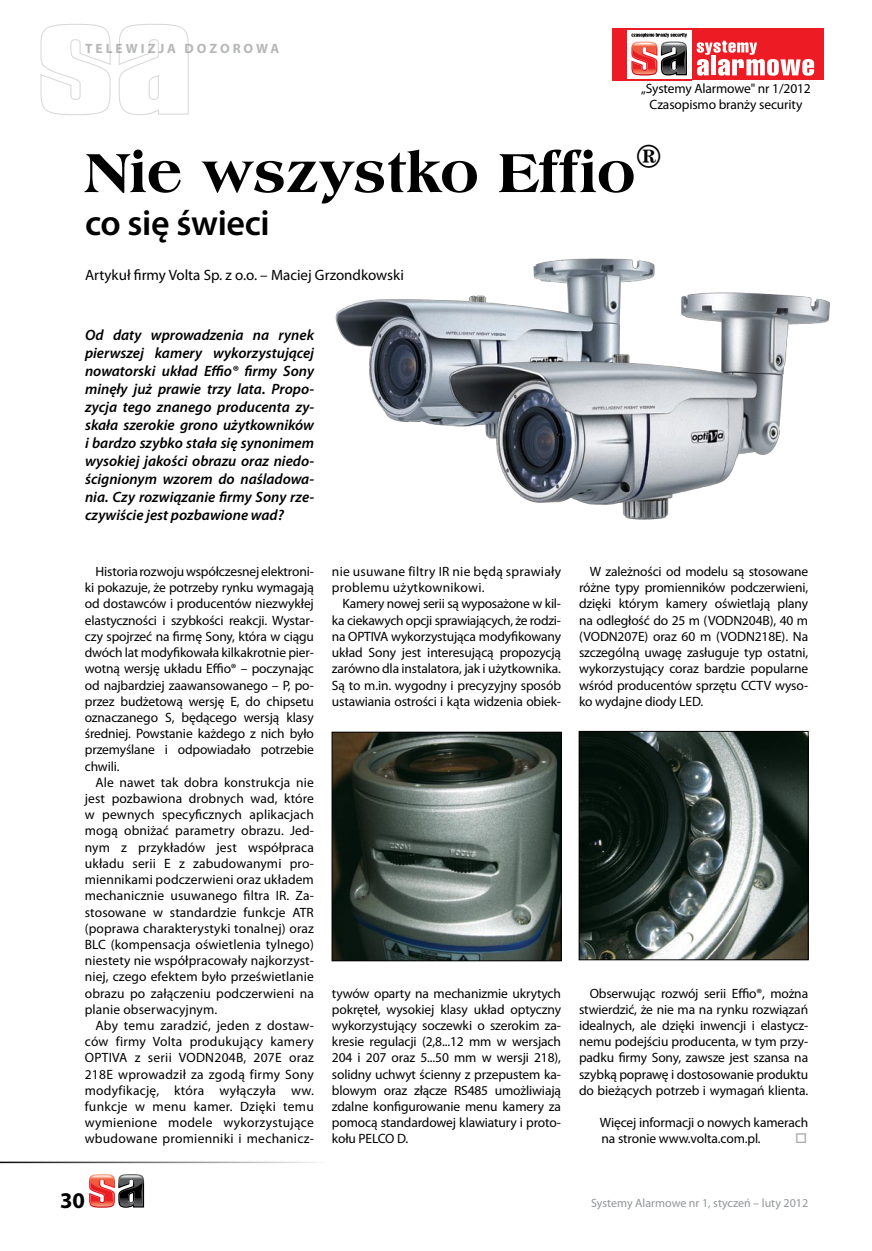
<style>
.page{position:relative;width:872px;height:1251px;background:#fff}
.page>*{position:absolute;margin:0;border:0;box-sizing:border-box;transform-origin:0 0}
.t1{font:54px "Americana X Bd PL";color:#000}
.t2{font:600 36px "Myriad Pro";letter-spacing:-.01em;color:#000}
.t3{font:30px "Americana X Bd PL";color:#000}
.t4{font:700 22.5px "Myriad Pro";color:#000}
.t5{font:italic 600 15px/18px "Myriad Pro";color:#000;text-align:justify}
.t6{font:15px "Myriad Pro";color:#000}
.t7{font:13.5px/16.2px "Myriad Pro";letter-spacing:-.01em;color:#000;text-align:justify}
.t8{font:13.5px/16.2px "Myriad Pro";letter-spacing:.02em;color:#000}
.t9{font:700 13.5px "Myriad Pro";letter-spacing:.22em;color:#6d6f71}
.t10{font:12px "Myriad Pro";color:#939598}
</style>
<div class="page">
<svg style="left:89px;top:1174px;width:55px;height:33px"></svg>
<svg style="left:40px;top:24px;width:149px;height:91px"></svg>
<hr style="left:0;top:1161px;width:331px;height:1px;background:#000">
<img style="left:335px;top:258px;width:320px;height:168px">
<img style="left:445px;top:284px;width:385px;height:236px">
<img style="left:334px;top:733px;width:225px;height:225px">
<div style="left:332px;top:731px;width:229px;height:229px;border:1px solid #000"></div>
<img style="left:581px;top:733px;width:225px;height:224px">
<div style="left:579px;top:731px;width:229px;height:228px;border:1px solid #000"></div>
<div style="left:691px;top:28px;width:132px;height:52px;background:#ed1c24"></div>
<div style="left:612px;top:28px;width:14px;height:52px;background:#ed1c24"></div>
<svg style="left:696px;top:41px;width:118px;height:35px"></svg>
<svg style="left:631px;top:33px;width:56px;height:42px"></svg>
<hr style="left:612px;top:28px;width:80px;height:1px;background:#ed1c24">
<hr style="left:612px;top:79px;width:80px;height:1px;background:#ed1c24">
<p class="t9" style="left:85px;top:40px;width:195px">TELEWIZJA DOZOROWA</p>
<p class="t7" style="left:641px;top:80px;width:171px;text-align:center">„Systemy Alarmowe" nr 1/2012<br>Czasopismo branży security</p>
<h1 class="t1" style="left:85px;top:138px;width:552px">Nie wszystko Effio</h1>
<h3 class="t3" style="left:635px;top:137px;width:28px">®</h3>
<h2 class="t2" style="left:85px;top:200px;width:186px">co się świeci</h2>
<p class="t6" style="left:85px;top:266px;width:320px">Artykuł firmy Volta Sp. z o.o. – Maciej Grzondkowski</p>
<p class="t5" style="left:85px;top:325px;width:230px">Od daty wprowadzenia na rynek pierwszej kamery wykorzystującej nowatorski układ Effio® firmy Sony minęły już prawie trzy lata. Propo&shy;zycja tego znanego producenta zy&shy;skała szerokie grono użytkowników i bardzo szybko stała się synonimem wysokiej jakości obrazu oraz niedo&shy;ścignionym wzorem do naśladowa&shy;nia. Czy rozwiązanie firmy Sony rze&shy;czywiście jest pozbawione wad?</p>
<p class="t7" style="left:85px;top:563px;width:231px;text-indent:11px">Historia rozwoju współczesnej elektroni&shy;ki pokazuje, że potrzeby rynku wymagają od dostawców i producentów niezwykłej elastyczności i szybkości reakcji. Wystar&shy;czy spojrzeć na firmę Sony, która w ciągu dwóch lat modyfikowała kilkakrotnie pier&shy;wotną wersję układu Effio® – poczynając od najbardziej zaawansowanego – P, po&shy;przez budżetową wersję E, do chipsetu oznaczanego S, będącego wersją klasy średniej. Powstanie każdego z nich było przemyślane i odpowiadało potrzebie chwili.</p>
<p class="t7" style="left:85px;top:773px;width:231px;text-indent:11px">Ale nawet tak dobra konstrukcja nie jest pozbawiona drobnych wad, które w pewnych specyficznych aplikacjach mogą obniżać parametry obrazu. Jed&shy;nym z przykładów jest współpraca układu serii E z zabudowanymi pro&shy;miennikami podczerwieni oraz układem mechanicznie usuwanego filtra IR. Za&shy;stosowane w standardzie funkcje ATR (poprawa charakterystyki tonalnej) oraz BLC (kompensacja oświetlenia tylnego) niestety nie współpracowały najkorzyst&shy;niej, czego efektem było prześwietlanie obrazu po załączeniu podczerwieni na planie obserwacyjnym.</p>
<p class="t7" style="left:85px;top:1016px;width:231px;text-indent:11px">Aby temu zaradzić, jeden z dostaw&shy;ców firmy Volta produkujący kamery OPTIVA z serii VODN204B, 207E oraz 218E wprowadził za zgodą firmy Sony modyfikację, która wyłączyła ww. funkcje w menu kamer. Dzięki temu wymienione modele wykorzystujące wbudowane promienniki i mechanicz-</p>
<p class="t8" style="left:332px;top:563px;width:231px">nie usuwane filtry IR nie będą sprawiały problemu użytkownikowi.</p>
<p class="t7" style="left:332px;top:595px;width:231px;text-indent:11px">Kamery nowej serii są wyposażone w kil&shy;ka ciekawych opcji sprawiających, że rodzi&shy;na OPTIVA wykorzystująca modyfikowany układ Sony jest interesującą propozycją zarówno dla instalatora, jak i użytkownika.<br>Są to m.in. wygodny i precyzyjny sposób ustawiania ostrości i kąta widzenia obiek-</p>
<p class="t7" style="left:332px;top:984px;width:231px">tywów oparty na mechanizmie ukrytych pokręteł, wysokiej klasy układ optyczny wykorzystujący soczewki o szerokim za&shy;kresie regulacji (2,8...12 mm w wersjach 204 i 207 oraz 5...50 mm w wersji 218), solidny uchwyt ścienny z przepustem ka&shy;blowym oraz złącze RS485 umożliwiają zdalne konfigurowanie menu kamery za pomocą standardowej klawiatury i proto&shy;kołu PELCO D.</p>
<p class="t7" style="left:579px;top:563px;width:231px;text-indent:11px">W zależności od modelu są stosowane różne typy promienników podczerwieni, dzięki którym kamery oświetlają plany na odległość do 25 m (VODN204B), 40 m (VODN207E) oraz 60 m (VODN218E). Na szczególną uwagę zasługuje typ ostatni, wykorzystujący coraz bardzie popularne wśród producentów sprzętu CCTV wyso&shy;ko wydajne diody LED.</p>
<p class="t7" style="left:579px;top:984px;width:231px;text-indent:11px">Obserwując rozwój serii Effio®, można stwierdzić, że nie ma na rynku rozwiązań idealnych, ale dzięki inwencji i elastycz&shy;nemu podejściu producenta, w tym przy&shy;padku firmy Sony, zawsze jest szansa na szybką poprawę i dostosowanie produktu do bieżących potrzeb i wymagań klienta.</p>
<p class="t7" style="left:600px;top:1114px;width:210px">Więcej informacji o nowych kamerach na stronie www.volta.com.pl.</p>
<h3 class="t4" style="left:60px;top:1185px;width:26px">30</h3>
<p class="t10" style="left:591px;top:1195px;width:218px">Systemy Alarmowe nr 1, styczeń – luty 2012</p>
</div>
